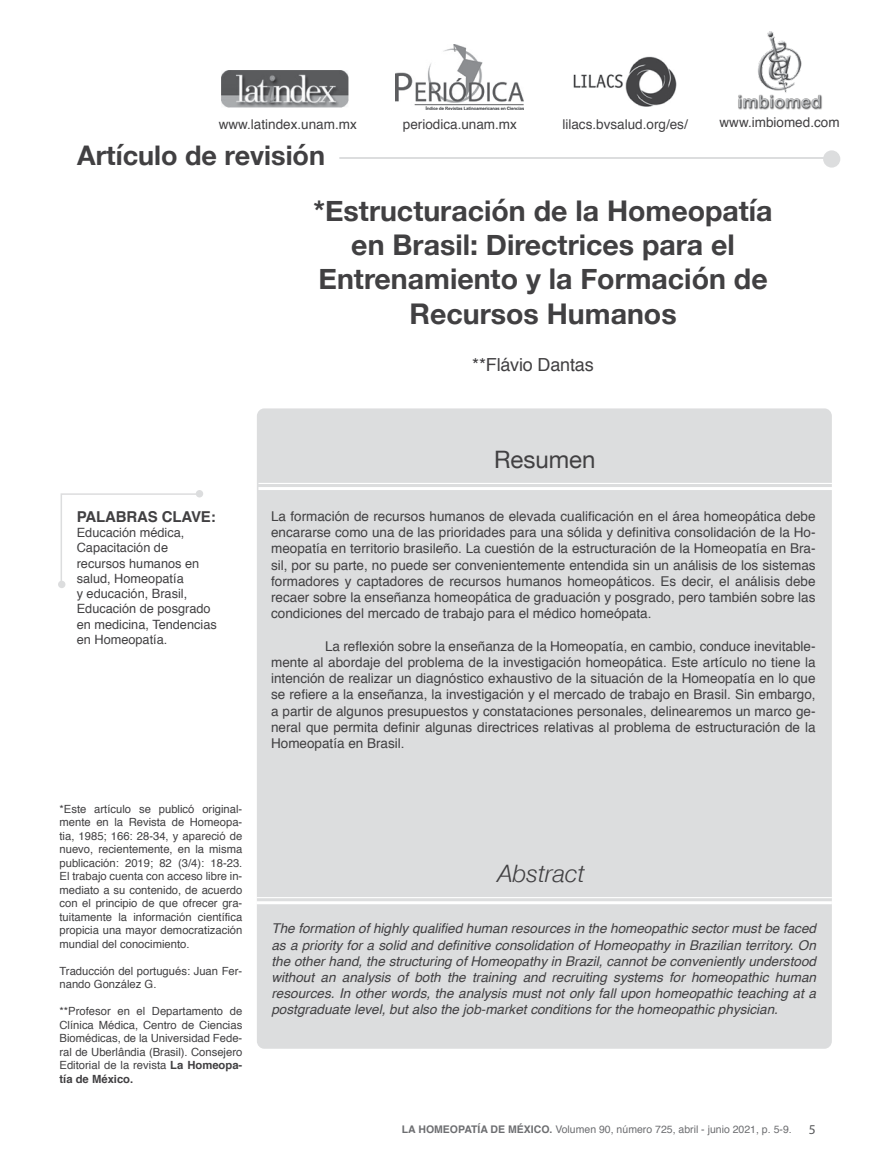
<style>
.page{position:relative;width:893px;height:1170px;background:#fff}
.page>*{position:absolute;margin:0;border:0;box-sizing:border-box;transform-origin:0 0}
.t1{font:700 28.5px/34.2px "Helvetica Neue";color:#414042;text-align:center}
.t2{font:700 27px "Helvetica Neue";color:#414042}
.t3{font:italic 24px "Helvetica Neue";color:#414042}
.t4{font:24px "Helvetica Neue";color:#414042}
.t5{font:18px "Helvetica";letter-spacing:-.01em;color:#414042}
.t6{font:700 15px "Helvetica";letter-spacing:-.01em;color:#414042}
.t7{font:13.5px/16.2px "Helvetica";color:#414042;text-align:justify}
.t8{font:italic 13.5px/16.2px "Helvetica";color:#414042;text-align:justify}
.t9{font:13.5px "Myriad Pro";color:#58595b}
.t10{font:12.75px/15.3px "Helvetica";color:#414042}
.t11{font:11.25px/13.5px "Helvetica";color:#414042;text-align:justify}
.t12{font:10.5px "Helvetica";color:#6d6e71}
.s1{font-weight:700}
</style>
<div class="page">
<div style="left:257px;top:408px;width:575px;height:640px;background:#dcddde;border-radius:8px"></div>
<hr style="left:258px;top:487px;width:576px;height:3px;background:#fff">
<hr style="left:258px;top:483px;width:576px;height:1px;background:#fff">
<hr style="left:329px;top:158px;width:497px;height:1px;background:#dcddde">
<div style="left:823px;top:150px;width:17px;height:18px;background:#dcddde;border-radius:50%"></div>
<div style="left:324px;top:148px;width:15px;height:20px;background:#fff"></div>
<img style="left:221px;top:70px;width:128px;height:38px">
<img style="left:396px;top:45px;width:128px;height:64px">
<img style="left:573px;top:56px;width:104px;height:51px">
<img style="left:738px;top:31px;width:84px;height:79px">
<hr style="left:256px;top:901px;width:576px;height:3px;background:#fff">
<hr style="left:256px;top:897px;width:576px;height:1px;background:#fff">
<div style="left:196px;top:490px;width:7px;height:7px;background:#dcddde;border-radius:50%"></div>
<svg style="left:60px;top:493px;width:140px;height:94px"></svg>
<div style="left:58px;top:580px;width:7px;height:8px;background:#dcddde;border-radius:50%"></div>
<p class="t7" style="left:219px;top:116px;width:140px">www.latindex.unam.mx</p>
<p class="t7" style="left:403px;top:116px;width:116px">periodica.unam.mx</p>
<p class="t7" style="left:562px;top:116px;width:127px">lilacs.bvsalud.org/es/</p>
<p class="t7" style="left:719px;top:115px;width:122px">www.imbiomed.com</p>
<h2 class="t2" style="left:77px;top:135px;width:249px">Artículo de revisión</h2>
<h1 class="t1" style="left:314px;top:194px;width:461px">*Estructuración de la Homeopatía en Brasil: Directrices para el<br>Entrenamiento y la Formación de<br>Recursos Humanos</h1>
<h3 class="t5" style="left:472px;top:350px;width:123px">**Flávio Dantas</h3>
<p class="t6" style="left:77px;top:504px;width:141px">PALABRAS CLAVE:</p>
<p class="t10" style="left:77px;top:525px;width:142px">Educación médica,<br>Capacitación de recursos humanos en salud, Homeopatía<br>y educación, Brasil,<br>Educación de posgrado en medicina, Tendencias en Homeopatía.</p>
<p class="t11" style="left:60px;top:802px;width:184px">*Este artículo se publicó original&shy;mente en la Revista de Homeopa&shy;tia, 1985; 166: 28-34, y apareció de nuevo, recientemente, en la misma publicación: 2019; 82 (3/4): 18-23.<br>El trabajo cuenta con acceso libre in&shy;mediato a su contenido, de acuerdo con el principio de que ofrecer gra&shy;tuitamente la información científica propicia una mayor democratización mundial del conocimiento.</p>
<p class="t11" style="left:60px;top:964px;width:184px">Traducción del portugués: Juan Fer&shy;nando González G.</p>
<p class="t11" style="left:60px;top:1004px;width:184px">**Profesor en el Departamento de Clínica Médica, Centro de Ciencias Biomédicas, de la Universidad Fede&shy;ral de Uberlândia (Brasil). Consejero Editorial de la revista <span class="s1">La Homeopa&shy;tía de México.</span></p>
<h3 class="t4" style="left:494px;top:441px;width:103px">Resumen</h3>
<p class="t7" style="left:271px;top:508px;width:546px">La formación de recursos humanos de elevada cualificación en el área homeopática debe encararse como una de las prioridades para una sólida y definitiva consolidación de la Ho&shy;meopatía en territorio brasileño. La cuestión de la estructuración de la Homeopatía en Bra&shy;sil, por su parte, no puede ser convenientemente entendida sin un análisis de los sistemas formadores y captadores de recursos humanos homeopáticos. Es decir, el análisis debe recaer sobre la enseñanza homeopática de graduación y posgrado, pero también sobre las condiciones del mercado de trabajo para el médico homeópata.</p>
<p class="t7" style="left:271px;top:638px;width:546px;text-indent:54px">La reflexión sobre la enseñanza de la Homeopatía, en cambio, conduce inevitable&shy;mente al abordaje del problema de la investigación homeopática. Este artículo no tiene la intención de realizar un diagnóstico exhaustivo de la situación de la Homeopatía en lo que se refiere a la enseñanza, la investigación y el mercado de trabajo en Brasil. Sin embargo, a partir de algunos presupuestos y constataciones personales, delinearemos un marco ge&shy;neral que permita definir algunas directrices relativas al problema de estructuración de la Homeopatía en Brasil.</p>
<h3 class="t3" style="left:498px;top:859px;width:89px">Abstract</h3>
<p class="t8" style="left:271px;top:920px;width:546px">The formation of highly qualified human resources in the homeopathic sector must be faced as a priority for a solid and definitive consolidation of Homeopathy in Brazilian territory. On the other hand, the structuring of Homeopathy in Brazil, cannot be conveniently understood without an analysis of both the training and recruiting systems for homeopathic human resources. In other words, the analysis must not only fall upon homeopathic teaching at a postgraduate level, but also the job-market conditions for the homeopathic physician.</p>
<p class="t12" style="left:402px;top:1120px;width:391px"><span class="s1">LA HOMEOPATÍA DE MÉXICO.</span> Volumen 90, número 725, abril - junio 2021, p. 5-9.</p>
<p class="t9" style="left:809px;top:1120px;width:8px">5</p>
</div>
